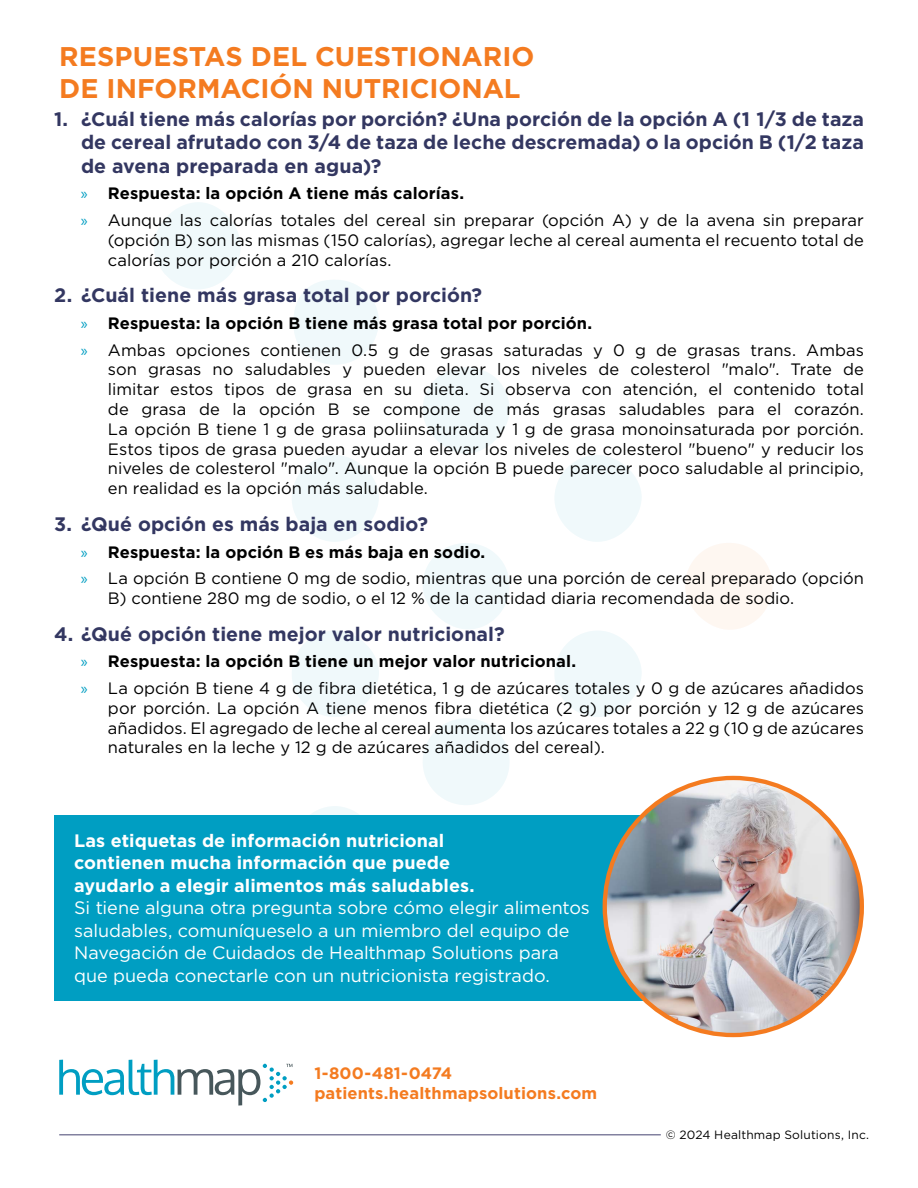
<style>
.page{position:relative;width:918px;height:1188px;background:#fff}
.page>*{position:absolute;margin:0;border:0;box-sizing:border-box;transform-origin:0 0}
.t1{font:700 27px/32.4px "Gotham";color:#f47b20}
.t2{font:700 19.5px/23.4px "Gotham";letter-spacing:.005em;color:#333761;text-align:justify}
.t3{font:18px/22.5px "Gotham";color:#fff}
.t4{font:700 18px/22.5px "Gotham";letter-spacing:.005em;color:#fff}
.t5{font:16.5px/19.8px "Gotham";color:#000}
.t6{font:700 16.5px/19.8px "Gotham";letter-spacing:.01em;color:#f47b20}
.t7{font:12px "Gotham";letter-spacing:.015em;color:#000}
.s1{font-family:"Myriad Pro";color:#009ec2}
.s2{font-weight:700}
</style>
<div class="page">
<svg style="left:154px;top:202px;width:489px;height:613px"></svg>
<svg style="left:685px;top:543px;width:87px;height:87px"></svg>
<svg style="left:59px;top:1060px;width:234px;height:46px"></svg>
<hr style="left:59px;top:1134px;width:602px;height:2px;background:#82819f">
<div style="left:54px;top:815px;width:704px;height:185px;background:#009ec2"></div>
<img style="left:605px;top:778px;width:257px;height:257px;border-radius:129px">
<h1 class="t1" style="left:59px;top:40px;width:477px">RESPUESTAS DEL CUESTIONARIO<br>DE INFORMACIÓN NUTRICIONAL</h1>
<p class="t2" style="left:81px;top:107px;width:785px;text-indent:-27px">1. ¿Cuál tiene más calorías por porción? ¿Una porción de la opción A (1 1/3 de taza de cereal afrutado con 3/4 de taza de leche descremada) o la opción B (1/2 taza de avena preparada en agua)?</p>
<p class="t5" style="left:81px;top:180px;width:784px;line-height:26.5px"><span class="s1">»</span> <span class="s2">Respuesta: la opción A tiene más calorías.<br></span><span class="s1">»</span> Aunque las calorías totales del cereal sin preparar (opción A) y de la avena sin preparar</p>
<p class="t5" style="left:108px;top:230px;width:757px">(opción B) son las mismas (150 calorías), agregar leche al cereal aumenta el recuento total de calorías por porción a 210 calorías.</p>
<p class="t2" style="left:54px;top:284px;width:430px">2. ¿Cuál tiene más grasa total por porción?</p>
<p class="t5" style="left:81px;top:310px;width:784px;line-height:26.5px"><span class="s1">»</span> <span class="s2">Respuesta: la opción B tiene más grasa total por porción.<br></span><span class="s1">»</span> Ambas opciones contienen 0.5 g de grasas saturadas y 0 g de grasas trans. Ambas</p>
<p class="t5" style="left:108px;top:359px;width:758px;text-align:justify">son grasas no saludables y pueden elevar los niveles de colesterol "malo". Trate de limitar estos tipos de grasa en su dieta. Si observa con atención, el contenido total de grasa de la opción B se compone de más grasas saludables para el corazón.<br>La opción B tiene 1 g de grasa poliinsaturada y 1 g de grasa monoinsaturada por porción.<br>Estos tipos de grasa pueden ayudar a elevar los niveles de colesterol "bueno" y reducir los niveles de colesterol "malo". Aunque la opción B puede parecer poco saludable al principio, en realidad es la opción más saludable.</p>
<p class="t2" style="left:54px;top:512px;width:376px">3. ¿Qué opción es más baja en sodio?</p>
<p class="t5" style="left:81px;top:538px;width:785px;line-height:26.5px"><span class="s1">»</span> <span class="s2">Respuesta: la opción B es más baja en sodio.<br></span><span class="s1">»</span> La opción B contiene 0 mg de sodio, mientras que una porción de cereal preparado (opción</p>
<p class="t5" style="left:108px;top:588px;width:688px">B) contiene 280 mg de sodio, o el 12 % de la cantidad diaria recomendada de sodio.</p>
<p class="t2" style="left:54px;top:622px;width:452px">4. ¿Qué opción tiene mejor valor nutricional?</p>
<p class="t5" style="left:81px;top:648px;width:784px;line-height:26.5px"><span class="s1">»</span> <span class="s2">Respuesta: la opción B tiene un mejor valor nutricional.<br></span><span class="s1">»</span> La opción B tiene 4 g de fibra dietética, 1 g de azúcares totales y 0 g de azúcares añadidos</p>
<p class="t5" style="left:108px;top:698px;width:758px;text-align:justify">por porción. La opción A tiene menos fibra dietética (2 g) por porción y 12 g de azúcares añadidos. El agregado de leche al cereal aumenta los azúcares totales a 22 g (10 g de azúcares naturales en la leche y 12 g de azúcares añadidos del cereal).</p>
<p class="t4" style="left:74px;top:829px;width:402px">Las etiquetas de información nutricional contienen mucha información que puede ayudarlo a elegir alimentos más saludables.</p>
<p class="t3" style="left:74px;top:896px;width:517px">Si tiene alguna otra pregunta sobre cómo elegir alimentos saludables, comuníqueselo a un miembro del equipo de Navegación de Cuidados de Healthmap Solutions para que pueda conectarle con un nutricionista registrado.</p>
<p class="t6" style="left:314px;top:1063px;width:284px">1-800-481-0474 patients.healthmapsolutions.com</p>
<p class="t7" style="left:666px;top:1127px;width:205px">© 2024 Healthmap Solutions, Inc.</p>
</div>
